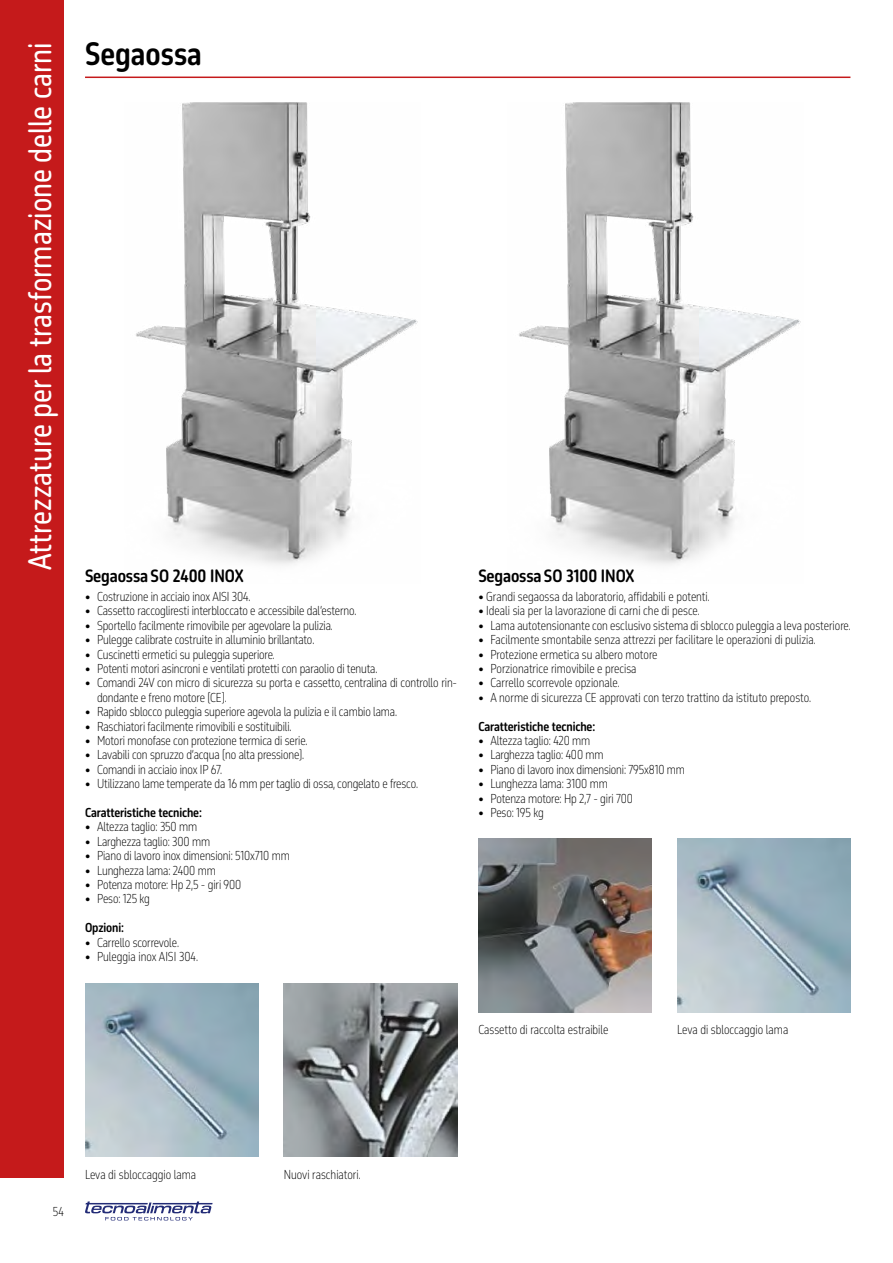
<style>
.page{position:relative;width:893px;height:1263px;background:#fff}
.page>*{position:absolute;margin:0;border:0;box-sizing:border-box;transform-origin:0 0}
.t1{font:30px "October Condensed DL";color:#fff}
.t2{font:700 30px "October Condensed DL";color:#000}
.t3{font:700 16.5px "October Condensed DL";letter-spacing:-.01em;color:#000}
.t4{font:200 12px/14.4px "October Condensed DL";letter-spacing:-.01em;color:#000}
.t5{font:700 12px "October Condensed DL";letter-spacing:-.01em;color:#000}
</style>
<div class="page">
<svg style="left:85px;top:1201px;width:128px;height:19px"></svg>
<div style="left:0;top:0;width:64px;height:1178px;background:#c51a1b"></div>
<hr style="left:85px;top:77px;width:765px;height:1px;background:#c51a1b">
<img style="left:85px;top:983px;width:173px;height:174px">
<img style="left:677px;top:839px;width:173px;height:173px">
<img style="left:136px;top:102px;width:282px;height:463px">
<img style="left:519px;top:102px;width:282px;height:463px">
<img style="left:478px;top:839px;width:174px;height:173px">
<img style="left:284px;top:983px;width:173px;height:174px">
<h1 class="t1" style="left:21px;top:570px;width:529px;rotate:-90deg">Attrezzature per la trasformazione delle carni</h1>
<h1 class="t2" style="left:85px;top:35px;width:118px">Segaossa</h1>
<h2 class="t3" style="left:85px;top:565px;width:160px">Segaossa SO 2400 INOX</h2>
<p class="t4" style="left:85px;top:589px;width:167px">• Costruzione in acciaio inox AISI 304.</p>
<p class="t4" style="left:85px;top:604px;width:273px">• Cassetto raccogliresti interbloccato e accessibile dal’esterno.</p>
<p class="t4" style="left:85px;top:618px;width:249px">• Sportello facilmente rimovibile per agevolare la pulizia.</p>
<p class="t4" style="left:85px;top:632px;width:231px">• Pulegge calibrate costruite in alluminio brillantato.</p>
<p class="t4" style="left:85px;top:647px;width:191px">• Cuscinetti ermetici su puleggia superiore.</p>
<p class="t4" style="left:85px;top:661px;width:294px">• Potenti motori asincroni e ventilati protetti con paraolio di tenuta.</p>
<p class="t4" style="left:97px;top:676px;width:362px;text-indent:-12px">• Comandi 24V con micro di sicurezza su porta e cassetto, centralina di controllo rin&shy;dondante e freno motore (CE).</p>
<p class="t4" style="left:85px;top:704px;width:314px">• Rapido sblocco puleggia superiore agevola la pulizia e il cambio lama.</p>
<p class="t4" style="left:85px;top:719px;width:208px">• Raschiatori facilmente rimovibili e sostituibili.</p>
<p class="t4" style="left:85px;top:733px;width:224px">• Motori monofase con protezione termica di serie.</p>
<p class="t4" style="left:85px;top:748px;width:221px">• Lavabili con spruzzo d‘acqua (no alta pressione).</p>
<p class="t4" style="left:85px;top:762px;width:139px">• Comandi in acciaio inox IP 67.</p>
<p class="t4" style="left:85px;top:776px;width:335px">• Utilizzano lame temperate da 16 mm per taglio di ossa, congelato e fresco.</p>
<p class="t5" style="left:85px;top:805px;width:118px">Caratteristiche tecniche:</p>
<p class="t4" style="left:85px;top:820px;width:114px">• Altezza taglio: 350 mm</p>
<p class="t4" style="left:85px;top:834px;width:127px">• Larghezza taglio: 300 mm</p>
<p class="t4" style="left:85px;top:848px;width:206px">• Piano di lavoro inox dimensioni: 510x710 mm</p>
<p class="t4" style="left:85px;top:863px;width:132px">• Lunghezza lama: 2400 mm</p>
<p class="t4" style="left:85px;top:877px;width:158px">• Potenza motore: Hp 2,5 - giri 900</p>
<p class="t4" style="left:85px;top:892px;width:66px">• Peso: 125 kg</p>
<p class="t5" style="left:85px;top:920px;width:40px">Opzioni:</p>
<p class="t4" style="left:85px;top:935px;width:95px">• Carrello scorrevole.</p>
<p class="t4" style="left:85px;top:949px;width:114px">• Puleggia inox AISI 304.</p>
<h2 class="t3" style="left:478px;top:565px;width:157px">Segaossa SO 3100 INOX</h2>
<p class="t4" style="left:478px;top:589px;width:233px">• Grandi segaossa da laboratorio, affidabili e potenti.</p>
<p class="t4" style="left:478px;top:604px;width:223px">• Ideali sia per la lavorazione di carni che di pesce.</p>
<p class="t4" style="left:478px;top:618px;width:374px">• Lama autotensionante con esclusivo sistema di sblocco puleggia a leva posteriore.</p>
<p class="t4" style="left:478px;top:632px;width:339px">• Facilmente smontabile senza attrezzi per facilitare le operazioni di pulizia.</p>
<p class="t4" style="left:478px;top:647px;width:181px">• Protezione ermetica su albero motore</p>
<p class="t4" style="left:478px;top:661px;width:160px">• Porzionatrice rimovibile e precisa</p>
<p class="t4" style="left:478px;top:676px;width:143px">• Carrello scorrevole opzionale.</p>
<p class="t4" style="left:478px;top:690px;width:334px">• A norme di sicurezza CE approvati con terzo trattino da istituto preposto.</p>
<p class="t5" style="left:478px;top:718px;width:118px">Caratteristiche tecniche:</p>
<p class="t4" style="left:478px;top:733px;width:113px">• Altezza taglio: 420 mm</p>
<p class="t4" style="left:478px;top:748px;width:127px">• Larghezza taglio: 400 mm</p>
<p class="t4" style="left:478px;top:762px;width:208px">• Piano di lavoro inox dimensioni: 795x810 mm</p>
<p class="t4" style="left:478px;top:776px;width:131px">• Lunghezza lama: 3100 mm</p>
<p class="t4" style="left:478px;top:791px;width:156px">• Potenza motore: Hp 2,7 - giri 700</p>
<p class="t4" style="left:478px;top:805px;width:67px">• Peso: 195 kg</p>
<p class="t4" style="left:478px;top:1022px;width:132px">Cassetto di raccolta estraibile</p>
<p class="t4" style="left:677px;top:1022px;width:113px">Leva di sbloccaggio lama</p>
<p class="t4" style="left:53px;top:1204px;width:12px">54</p>
<p class="t4" style="left:85px;top:1167px;width:113px">Leva di sbloccaggio lama</p>
<p class="t4" style="left:284px;top:1167px;width:78px">Nuovi raschiatori.</p>
</div>
